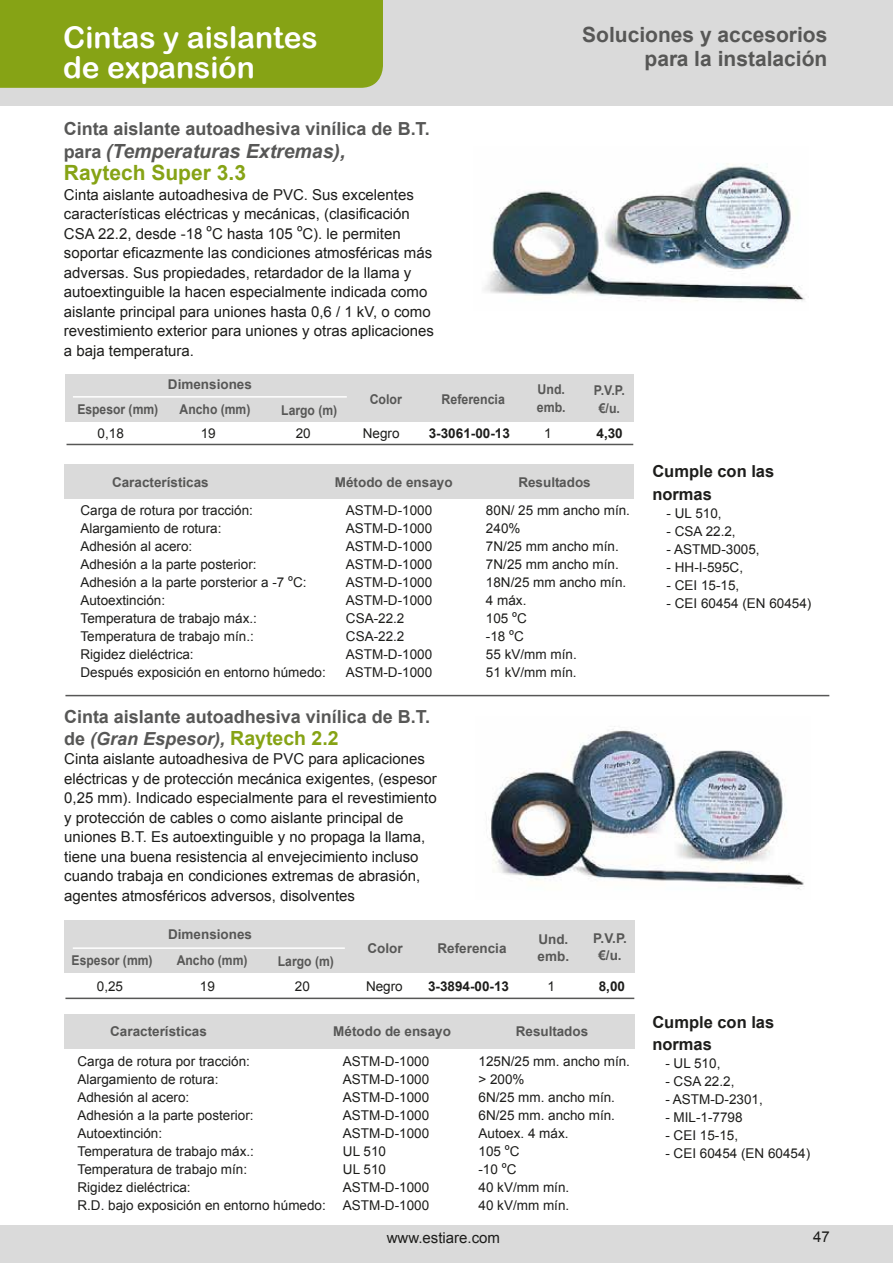
<style>
.page{position:relative;width:893px;height:1263px;background:#fff}
.page>*{position:absolute;margin:0;border:0;box-sizing:border-box;transform-origin:0 0}
.t1{font:30px/30px "Arial Rounded MT Bold";color:#fff}
.t2{font:700 21px/24px "Arial";color:#575756;text-align:right}
.t3{font:700 21px "Arial";color:#86a315}
.t4{font:italic 700 19.5px "Arial";color:#575756}
.t5{font:700 18px/22.5px "Arial";color:#575756}
.t6{font:700 16.5px/22.5px "Arial";color:#1d1d1b}
.t7{font:15px/19.5px "Arial";color:#1d1d1b}
.t8{font:13.5px "Arial";color:#1d1d1b}
.t9{font:700 13.5px/16.5px "Arial";color:#575756;text-align:center}
.t10{font:700 13.5px "Arial";color:#575756;scale:.9 1}
.t11{font:700 13.5px/17.9px "Arial";color:#575756;text-align:center;scale:.92 1}
.t12{font:700 13.5px "Arial";color:#1d1d1b}
.s1{font-style:normal;font-size:18px}
.s2{font-style:italic}
.s3{font-size:19.5px;color:#86a315}
</style>
<div class="page">
<div style="left:0;top:0;width:893px;height:106px;background:#dadada"></div>
<div style="left:0;top:0;width:383px;height:88px;background:#86a315"></div>
<div style="left:0;top:1225px;width:893px;height:38px;background:#dadada"></div>
<img style="left:490px;top:726px;width:314px;height:164px">
<div style="left:64px;top:1015px;width:570px;height:34px;background:#dadada"></div>
<hr style="left:65px;top:695px;width:764px;height:1px;background:#575756">
<img style="left:484px;top:163px;width:321px;height:138px">
<div style="left:64px;top:464px;width:570px;height:34px;background:#dadada"></div>
<div style="left:64px;top:920px;width:570px;height:52px;background:#dadada"></div>
<hr style="left:65px;top:997px;width:569px;height:2px;background:#575756">
<hr style="left:73px;top:947px;width:272px;height:2px;background:#fff">
<div style="left:65px;top:374px;width:569px;height:48px;background:#dadada"></div>
<hr style="left:67px;top:444px;width:566px;height:1px;background:#575756">
<hr style="left:73px;top:396px;width:274px;height:2px;background:#fff">
<h1 class="t1" style="left:63px;top:22px;width:256px">Cintas y aislantes de expansión</h1>
<h3 class="t5" style="left:64px;top:117px;width:367px">Cinta aislante autoadhesiva vinílica de B.T.</h3>
<h3 class="t4" style="left:64px;top:138px;width:283px"><span class="s1">para</span> (Temperaturas Extremas),</h3>
<h2 class="t3" style="left:64px;top:159px;width:184px">Raytech Super 3.3</h2>
<p class="t7" style="left:64px;top:185px;width:371px">Cinta aislante autoadhesiva de PVC. Sus excelentes características eléctricas y mecánicas, (clasificación CSA 22.2, desde -18 ºC hasta 105 ºC). le permiten soportar eficazmente las condiciones atmosféricas más adversas. Sus propiedades, retardador de la llama y autoextinguible la hacen especialmente indicada como aislante principal para uniones hasta 0,6 / 1 kV, o como revestimiento exterior para uniones y otras aplicaciones a baja temperatura.</p>
<p class="t9" style="left:168px;top:377px;width:86px">Dimensiones</p>
<p class="t10" style="left:77px;top:400px;width:92px">Espesor (mm)</p>
<p class="t10" style="left:180px;top:401px;width:80px">Ancho (mm)</p>
<p class="t10" style="left:281px;top:401px;width:64px">Largo (m)</p>
<p class="t11" style="left:370px;top:391px;width:37px">Color</p>
<p class="t11" style="left:442px;top:391px;width:70px">Referencia</p>
<p class="t11" style="left:537px;top:381px;width:33px;text-align:left">Und. emb.</p>
<h2 class="t2" style="left:582px;top:23px;width:247px">Soluciones y accesorios para la instalación</h2>
<p class="t11" style="left:594px;top:382px;width:35px">P.V.P. €/u.</p>
<p class="t8" style="left:98px;top:424px;width:28px">0,18</p>
<p class="t8" style="left:201px;top:424px;width:17px">19</p>
<p class="t8" style="left:296px;top:424px;width:17px">20</p>
<p class="t8" style="left:363px;top:424px;width:38px">Negro</p>
<p class="t12" style="left:429px;top:424px;width:83px">3-3061-00-13</p>
<p class="t8" style="left:544px;top:424px;width:9px">1</p>
<p class="t12" style="left:597px;top:424px;width:28px">4,30</p>
<p class="t9" style="left:112px;top:474px;width:98px">Características</p>
<p class="t9" style="left:335px;top:474px;width:119px">Método de ensayo</p>
<p class="t9" style="left:518px;top:474px;width:74px">Resultados</p>
<p class="t8" style="left:80px;top:501px;width:174px">Carga de rotura por tracción:</p>
<p class="t8" style="left:346px;top:501px;width:88px">ASTM-D-1000</p>
<p class="t8" style="left:486px;top:501px;width:146px">80N/ 25 mm ancho mín.</p>
<p class="t8" style="left:80px;top:519px;width:143px">Alargamiento de rotura:</p>
<p class="t8" style="left:346px;top:519px;width:88px">ASTM-D-1000</p>
<p class="t8" style="left:486px;top:519px;width:36px">240%</p>
<p class="t8" style="left:80px;top:537px;width:113px">Adhesión al acero:</p>
<p class="t8" style="left:346px;top:537px;width:88px">ASTM-D-1000</p>
<p class="t8" style="left:486px;top:537px;width:134px">7N/25 mm ancho mín.</p>
<p class="t8" style="left:80px;top:555px;width:178px">Adhesión a la parte posterior:</p>
<p class="t8" style="left:346px;top:555px;width:88px">ASTM-D-1000</p>
<p class="t8" style="left:486px;top:555px;width:134px">7N/25 mm ancho mín.</p>
<p class="t8" style="left:80px;top:573px;width:228px">Adhesión a la parte porsterior a -7 ºC:</p>
<p class="t8" style="left:346px;top:573px;width:88px">ASTM-D-1000</p>
<p class="t8" style="left:486px;top:573px;width:142px">18N/25 mm ancho mín.</p>
<p class="t8" style="left:80px;top:591px;width:86px">Autoextinción:</p>
<p class="t8" style="left:346px;top:591px;width:88px">ASTM-D-1000</p>
<p class="t8" style="left:486px;top:591px;width:42px">4 máx.</p>
<p class="t8" style="left:80px;top:609px;width:178px">Temperatura de trabajo máx.:</p>
<p class="t8" style="left:346px;top:609px;width:60px">CSA-22.2</p>
<p class="t8" style="left:486px;top:609px;width:42px">105 ºC</p>
<p class="t8" style="left:80px;top:627px;width:175px">Temperatura de trabajo mín.:</p>
<p class="t8" style="left:346px;top:627px;width:60px">CSA-22.2</p>
<p class="t8" style="left:486px;top:627px;width:39px">-18 ºC</p>
<p class="t8" style="left:80px;top:645px;width:115px">Rigidez dieléctrica:</p>
<p class="t8" style="left:346px;top:645px;width:88px">ASTM-D-1000</p>
<p class="t8" style="left:486px;top:645px;width:92px">55 kV/mm mín.</p>
<p class="t8" style="left:80px;top:663px;width:247px">Después exposición en entorno húmedo:</p>
<p class="t8" style="left:346px;top:663px;width:88px">ASTM-D-1000</p>
<p class="t8" style="left:486px;top:663px;width:92px">51 kV/mm mín.</p>
<h3 class="t5" style="left:64px;top:705px;width:367px">Cinta aislante autoadhesiva vinílica de B.T. de <span class="s2">(Gran Espesor),</span> <span class="s3">Raytech 2.2</span></h3>
<p class="t7" style="left:64px;top:749px;width:374px">Cinta aislante autoadhesiva de PVC para aplicaciones eléctricas y de protección mecánica exigentes, (espesor 0,25 mm). Indicado especialmente para el revestimiento y protección de cables o como aislante principal de uniones B.T. Es autoextinguible y no propaga la llama, tiene una buena resistencia al envejecimiento incluso cuando trabaja en condiciones extremas de abrasión, agentes atmosféricos adversos, disolventes</p>
<p class="t9" style="left:168px;top:926px;width:86px">Dimensiones</p>
<p class="t10" style="left:72px;top:951px;width:92px">Espesor (mm)</p>
<p class="t10" style="left:177px;top:951px;width:80px">Ancho (mm)</p>
<p class="t10" style="left:278px;top:952px;width:64px">Largo (m)</p>
<p class="t9" style="left:368px;top:940px;width:37px">Color</p>
<p class="t9" style="left:437px;top:940px;width:71px">Referencia</p>
<p class="t9" style="left:538px;top:931px;width:33px;text-align:left">Und. emb.</p>
<p class="t9" style="left:593px;top:931px;width:35px">P.V.P. €/u.</p>
<p class="t8" style="left:97px;top:978px;width:28px">0,25</p>
<p class="t8" style="left:200px;top:978px;width:17px">19</p>
<p class="t8" style="left:295px;top:978px;width:17px">20</p>
<p class="t8" style="left:366px;top:978px;width:38px">Negro</p>
<p class="t12" style="left:428px;top:977px;width:83px">3-3894-00-13</p>
<p class="t8" style="left:547px;top:978px;width:9px">1</p>
<p class="t12" style="left:599px;top:977px;width:28px">8,00</p>
<p class="t9" style="left:110px;top:1023px;width:98px">Características</p>
<p class="t9" style="left:333px;top:1023px;width:119px">Método de ensayo</p>
<p class="t9" style="left:516px;top:1023px;width:74px">Resultados</p>
<p class="t8" style="left:77px;top:1052px;width:174px">Carga de rotura por tracción:</p>
<p class="t8" style="left:343px;top:1052px;width:88px">ASTM-D-1000</p>
<p class="t8" style="left:478px;top:1052px;width:153px">125N/25 mm. ancho mín.</p>
<p class="t8" style="left:77px;top:1070px;width:143px">Alargamiento de rotura:</p>
<p class="t8" style="left:343px;top:1070px;width:88px">ASTM-D-1000</p>
<p class="t8" style="left:478px;top:1070px;width:48px">&gt; 200%</p>
<p class="t8" style="left:77px;top:1088px;width:113px">Adhesión al acero:</p>
<p class="t8" style="left:343px;top:1088px;width:88px">ASTM-D-1000</p>
<p class="t8" style="left:478px;top:1088px;width:138px">6N/25 mm. ancho mín.</p>
<p class="t8" style="left:77px;top:1106px;width:178px">Adhesión a la parte posterior:</p>
<p class="t8" style="left:343px;top:1106px;width:88px">ASTM-D-1000</p>
<p class="t8" style="left:478px;top:1106px;width:138px">6N/25 mm. ancho mín.</p>
<p class="t8" style="left:77px;top:1124px;width:86px">Autoextinción:</p>
<p class="t8" style="left:343px;top:1124px;width:88px">ASTM-D-1000</p>
<p class="t8" style="left:478px;top:1124px;width:92px">Autoex. 4 máx.</p>
<p class="t8" style="left:77px;top:1142px;width:178px">Temperatura de trabajo máx.:</p>
<p class="t8" style="left:343px;top:1142px;width:45px">UL 510</p>
<p class="t8" style="left:478px;top:1142px;width:42px">105 ºC</p>
<p class="t8" style="left:77px;top:1160px;width:171px">Temperatura de trabajo mín:</p>
<p class="t8" style="left:343px;top:1160px;width:45px">UL 510</p>
<p class="t8" style="left:478px;top:1160px;width:39px">-10 ºC</p>
<p class="t8" style="left:77px;top:1178px;width:115px">Rigidez dieléctrica:</p>
<p class="t8" style="left:343px;top:1178px;width:88px">ASTM-D-1000</p>
<p class="t8" style="left:478px;top:1178px;width:92px">40 kV/mm mín.</p>
<p class="t8" style="left:77px;top:1196px;width:250px">R.D. bajo exposición en entorno húmedo:</p>
<p class="t8" style="left:343px;top:1196px;width:88px">ASTM-D-1000</p>
<p class="t8" style="left:478px;top:1196px;width:92px">40 kV/mm mín.</p>
<p class="t6" style="left:652px;top:461px;width:123px">Cumple con las normas</p>
<p class="t8" style="left:667px;top:504px;width:57px">- UL 510,</p>
<p class="t8" style="left:667px;top:522px;width:71px">- CSA 22.2,</p>
<p class="t8" style="left:667px;top:540px;width:95px">- ASTMD-3005,</p>
<p class="t8" style="left:667px;top:558px;width:78px">- HH-I-595C,</p>
<p class="t8" style="left:667px;top:576px;width:74px">- CEI 15-15,</p>
<p class="t8" style="left:667px;top:594px;width:146px">- CEI 60454 (EN 60454)</p>
<p class="t6" style="left:652px;top:1011px;width:123px">Cumple con las normas</p>
<p class="t8" style="left:665px;top:1055px;width:57px">- UL 510,</p>
<p class="t8" style="left:665px;top:1073px;width:71px">- CSA 22.2,</p>
<p class="t8" style="left:665px;top:1091px;width:99px">- ASTM-D-2301,</p>
<p class="t8" style="left:665px;top:1109px;width:79px">- MIL-1-7798</p>
<p class="t8" style="left:665px;top:1127px;width:74px">- CEI 15-15,</p>
<p class="t8" style="left:665px;top:1145px;width:146px">- CEI 60454 (EN 60454)</p>
<p class="t7" style="left:387px;top:1228px;width:115px">www.estiare.com</p>
<p class="t7" style="left:813px;top:1227px;width:18px">47</p>
</div>
